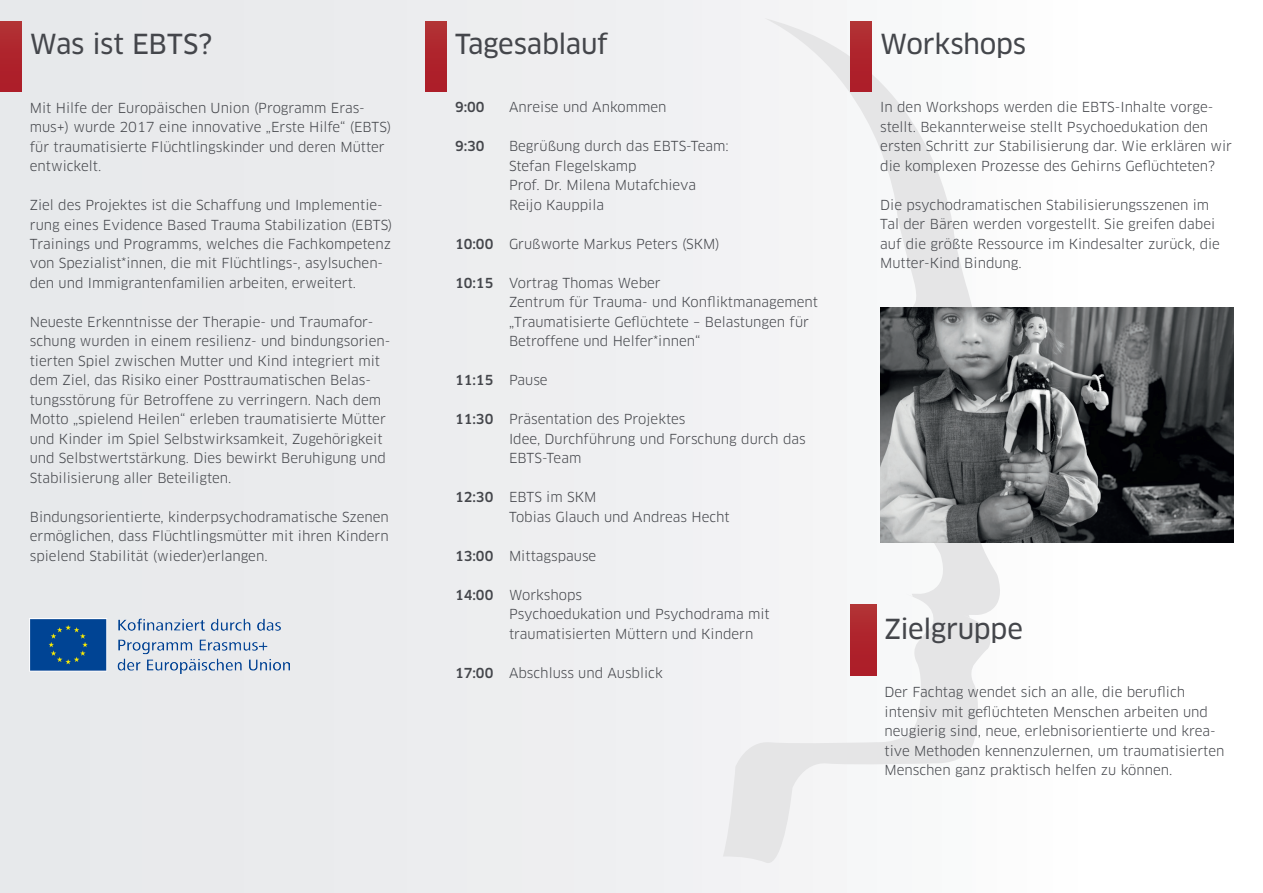
<style>
.page{position:relative;width:1263px;height:893px;background:#fff}
.page>*{position:absolute;margin:0;border:0;box-sizing:border-box;transform-origin:0 0}
.t1{font:27px "Clan OT News";letter-spacing:-.015em;color:#44464b}
.t2{font:13.5px/19.5px "Clan OT";color:#44464b}
.t3{font:500 13.5px "Clan OT";color:#44464b}
.s1{font-weight:500}
.s2{font-weight:400}
</style>
<div class="page">
<div style="left:0;top:0;width:1086px;height:893px;background:#ecedef"></div>
<svg style="left:847px;top:18px;width:196px;height:852px;fill:#f7f8f9"></svg>
<div style="left:425px;top:21px;width:21px;height:71px;background:linear-gradient(to bottom,#b23134,#ac1a26)"></div>
<div style="left:0;top:21px;width:21px;height:71px;background:linear-gradient(to bottom,#b23134,#ac1a26)"></div>
<div style="left:850px;top:605px;width:26px;height:70px;background:linear-gradient(to right,#af252d,#af252d)"></div>
<div style="left:850px;top:21px;width:22px;height:71px;background:linear-gradient(to right,#af262d,#af262d)"></div>
<img style="left:880px;top:308px;width:353px;height:235px">
<img style="left:30px;top:619px;width:260px;height:55px">
<h1 class="t1" style="left:30px;top:28px;width:184px">Was ist EBTS?</h1>
<h1 class="t1" style="left:455px;top:28px;width:155px">Tagesablauf</h1>
<h1 class="t1" style="left:880px;top:28px;width:147px">Workshops</h1>
<p class="t2" style="left:30px;top:98px;width:363px">Mit Hilfe der Europäischen Union (Programm Eras&shy;mus+) wurde 2017 eine innovative „Erste Hilfe“ (EBTS) für traumatisierte Flüchtlingskinder und deren Mütter entwickelt.</p>
<p class="t2" style="left:30px;top:195px;width:364px">Ziel des Projektes ist die Schaffung und Implementie&shy;rung eines Evidence Based Trauma Stabilization (EBTS)<br>Trainings und Programms, welches die Fachkompetenz von Spezialist*innen, die mit Flüchtlings-, asylsuchen&shy;den und Immigrantenfamilien arbeiten, erweitert.</p>
<p class="t2" style="left:30px;top:312px;width:362px">Neueste Erkenntnisse der Therapie- und Traumafor&shy;schung wurden in einem resilienz- und bindungsorien&shy;tierten Spiel zwischen Mutter und Kind integriert mit dem Ziel, das Risiko einer Posttraumatischen Belas&shy;tungsstörung für Betroffene zu verringern. Nach dem Motto „spielend Heilen“ erleben traumatisierte Mütter und Kinder im Spiel Selbstwirksamkeit, Zugehörigkeit und Selbstwertstärkung. Dies bewirkt Beruhigung und Stabilisierung aller Beteiligten.</p>
<p class="t2" style="left:30px;top:507px;width:361px;text-align:justify">Bindungsorientierte, kinderpsychodramatische Szenen ermöglichen, dass Flüchtlingsmütter mit ihren Kindern spielend Stabilität (wieder)erlangen.</p>
<p class="t3" style="left:455px;top:100px;width:31px">9:00</p>
<p class="t2" style="left:509px;top:98px;width:159px">Anreise und Ankommen</p>
<p class="t3" style="left:455px;top:139px;width:31px">9:30</p>
<p class="t2" style="left:509px;top:137px;width:221px">Begrüßung durch das EBTS-Team:<br>Stefan Flegelskamp<br>Prof. Dr. Milena Mutafchieva<br>Reijo Kauppila</p>
<p class="t2" style="left:455px;top:234px;width:266px"><span class="s1">10:00</span> Grußworte Markus Peters (SKM)</p>
<p class="t2" style="left:509px;top:273px;width:311px;text-indent:-54px"><span class="s1">10:15</span> Vortrag Thomas Weber<br>Zentrum für Trauma- und Konfliktmanagement „Traumatisierte Geflüchtete – Belastungen für Betroffene und Helfer*innen“</p>
<p class="t3" style="left:455px;top:372px;width:94px">11:15 <span class="s2">Pause</span></p>
<p class="t2" style="left:509px;top:410px;width:298px;text-indent:-54px"><span class="s1">11:30</span> Präsentation des Projektes<br>Idee, Durchführung und Forschung durch das<br>EBTS-Team</p>
<p class="t2" style="left:509px;top:488px;width:222px;text-indent:-54px"><span class="s1">12:30</span> EBTS im SKM<br>Tobias Glauch und Andreas Hecht</p>
<p class="t2" style="left:455px;top:546px;width:143px"><span class="s1">13:00</span> Mittagspause</p>
<p class="t2" style="left:509px;top:585px;width:262px;text-indent:-54px"><span class="s1">14:00</span> Workshops<br>Psychoedukation und Psychodrama mit traumatisierten Müttern und Kindern</p>
<p class="t2" style="left:455px;top:663px;width:209px"><span class="s1">17:00</span> Abschluss und Ausblick</p>
<p class="t2" style="left:880px;top:98px;width:353px">In den Workshops werden die EBTS-Inhalte vorge&shy;stellt. Bekannterweise stellt Psychoedukation den ersten Schritt zur Stabilisierung dar. Wie erklären wir die komplexen Prozesse des Gehirns Geflüchteten?</p>
<p class="t2" style="left:880px;top:195px;width:341px">Die psychodramatischen Stabilisierungsszenen im Tal der Bären werden vorgestellt. Sie greifen dabei auf die größte Ressource im Kindesalter zurück, die Mutter-Kind Bindung.</p>
<h1 class="t1" style="left:884px;top:613px;width:140px">Zielgruppe</h1>
<p class="t2" style="left:884px;top:683px;width:341px">Der Fachtag wendet sich an alle, die beruflich intensiv mit geflüchteten Menschen arbeiten und neugierig sind, neue, erlebnisorientierte und krea&shy;tive Methoden kennenzulernen, um traumatisierten Menschen ganz praktisch helfen zu können.</p>
</div>
